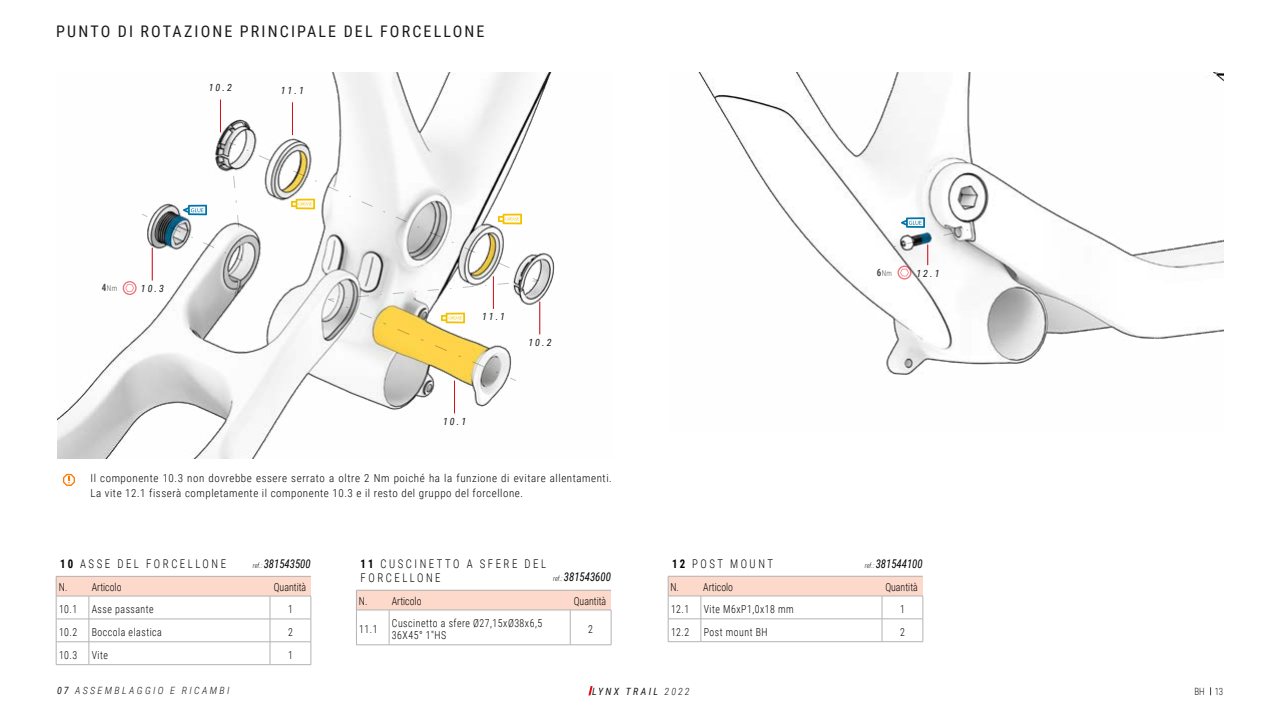
<style>
.page{position:relative;width:1280px;height:720px;background:#fff}
.page>*{position:absolute;margin:0;border:0;box-sizing:border-box;transform-origin:0 0}
.t1{font:16px "Roboto Condensed";letter-spacing:.135em;color:#1a1a1a}
.t2{font:300 12px/14px "Roboto Condensed";letter-spacing:.235em;color:#000;scale:.9 1}
.t3{font:italic 12px "Roboto Condensed";color:#000;scale:.9 1}
.t4{font:300 11px/15px "Roboto Condensed";letter-spacing:.05em;color:#000}
.t5{font:300 11px/12px "Roboto Condensed";letter-spacing:.05em;color:#000;scale:.9 1}
.t6{font:300 11px "Roboto Condensed";color:#000;scale:.9 1}
.t7{font:italic 10px "Roboto Condensed";letter-spacing:.2em;color:#1a1a1a}
.t8{font:italic 300 10px "Roboto Condensed";letter-spacing:.235em;color:#1a1a1a}
.t9{font:italic 10px "Roboto Condensed";letter-spacing:.235em;color:#1a1a1a}
.t10{font:300 10px "Roboto Condensed";color:#1a1a1a;scale:.9 1}
.t11{font:300 8px "Roboto Condensed";color:#4d4d4d;scale:.9 1}
.s1{font-weight:700;font-size:10px}
.s2{font-weight:700}
.s3{font-weight:300;font-size:7px}
.s4{font-weight:400}
.s5{font-weight:300}
</style>
<div class="page">
<svg style="left:588px;top:686px;width:5px;height:9px"></svg>
<img style="left:57px;top:72px;width:498px;height:387px">
<div style="left:356px;top:590px;width:255px;height:20px;background:#fcd9ca"></div>
<hr style="left:389px;top:610px;width:1px;height:35px;background:#b3b3b3">
<hr style="left:570px;top:610px;width:1px;height:35px;background:#b3b3b3">
<hr style="left:356px;top:645px;width:33px;height:1px;background:#b3b3b3">
<hr style="left:389px;top:645px;width:181px;height:1px;background:#b3b3b3">
<hr style="left:570px;top:645px;width:41px;height:1px;background:#b3b3b3">
<hr style="left:356px;top:610px;width:1px;height:35px;background:#b3b3b3">
<hr style="left:356px;top:590px;width:33px;height:1px;background:#b3b3b3">
<svg style="left:356px;top:590px;width:1px;height:20px"></svg>
<hr style="left:389px;top:590px;width:181px;height:1px;background:#b3b3b3">
<hr style="left:570px;top:590px;width:41px;height:1px;background:#b3b3b3">
<hr style="left:356px;top:610px;width:33px;height:1px;background:#b3b3b3">
<hr style="left:389px;top:610px;width:181px;height:1px;background:#b3b3b3">
<hr style="left:570px;top:610px;width:41px;height:1px;background:#b3b3b3">
<hr style="left:611px;top:610px;width:1px;height:35px;background:#b3b3b3">
<div style="left:668px;top:576px;width:255px;height:20px;background:#fcd9ca"></div>
<hr style="left:668px;top:619px;width:33px;height:1px;background:#b3b3b3">
<hr style="left:701px;top:619px;width:181px;height:1px;background:#b3b3b3">
<svg style="left:701px;top:597px;width:1px;height:45px"></svg>
<hr style="left:882px;top:619px;width:41px;height:1px;background:#b3b3b3">
<svg style="left:882px;top:597px;width:1px;height:45px"></svg>
<hr style="left:668px;top:642px;width:33px;height:1px;background:#b3b3b3">
<hr style="left:701px;top:642px;width:181px;height:1px;background:#b3b3b3">
<hr style="left:882px;top:642px;width:41px;height:1px;background:#b3b3b3">
<hr style="left:668px;top:576px;width:33px;height:1px;background:#b3b3b3">
<svg style="left:668px;top:576px;width:1px;height:66px"></svg>
<hr style="left:701px;top:576px;width:181px;height:1px;background:#b3b3b3">
<hr style="left:882px;top:576px;width:41px;height:1px;background:#b3b3b3">
<hr style="left:668px;top:596px;width:33px;height:1px;background:#b3b3b3">
<hr style="left:701px;top:596px;width:181px;height:1px;background:#b3b3b3">
<hr style="left:882px;top:596px;width:41px;height:1px;background:#b3b3b3">
<svg style="left:923px;top:596px;width:1px;height:46px"></svg>
<div style="left:56px;top:576px;width:255px;height:20px;background:#fcd9ca"></div>
<hr style="left:56px;top:619px;width:33px;height:1px;background:#b3b3b3">
<hr style="left:89px;top:619px;width:181px;height:1px;background:#b3b3b3">
<hr style="left:270px;top:619px;width:41px;height:1px;background:#b3b3b3">
<hr style="left:56px;top:642px;width:33px;height:1px;background:#b3b3b3">
<hr style="left:89px;top:642px;width:181px;height:1px;background:#b3b3b3">
<svg style="left:89px;top:597px;width:1px;height:67px"></svg>
<hr style="left:270px;top:642px;width:41px;height:1px;background:#b3b3b3">
<svg style="left:270px;top:597px;width:1px;height:67px"></svg>
<hr style="left:56px;top:664px;width:33px;height:1px;background:#b3b3b3">
<hr style="left:89px;top:664px;width:181px;height:1px;background:#b3b3b3">
<hr style="left:270px;top:664px;width:41px;height:1px;background:#b3b3b3">
<hr style="left:56px;top:576px;width:33px;height:1px;background:#b3b3b3">
<svg style="left:56px;top:577px;width:1px;height:87px"></svg>
<hr style="left:89px;top:576px;width:181px;height:1px;background:#b3b3b3">
<hr style="left:270px;top:576px;width:41px;height:1px;background:#b3b3b3">
<hr style="left:56px;top:596px;width:33px;height:1px;background:#b3b3b3">
<hr style="left:89px;top:596px;width:181px;height:1px;background:#b3b3b3">
<hr style="left:270px;top:596px;width:41px;height:1px;background:#b3b3b3">
<svg style="left:311px;top:596px;width:1px;height:69px"></svg>
<svg style="left:123px;top:281px;width:14px;height:14px"></svg>
<svg style="left:63px;top:474px;width:12px;height:12px"></svg>
<img style="left:698px;top:72px;width:526px;height:303px">
<hr style="left:454px;top:381px;width:1px;height:32px;background:#d61017">
<hr style="left:220px;top:100px;width:1px;height:32px;background:#d61017">
<hr style="left:292px;top:102px;width:1px;height:33px;background:#d61017">
<svg style="left:141px;top:141px;width:401px;height:241px"></svg>
<svg style="left:339px;top:281px;width:189px;height:93px"></svg>
<svg style="left:151px;top:146px;width:372px;height:129px"></svg>
<svg style="left:893px;top:217px;width:86px;height:63px"></svg>
<h1 class="t1" style="left:56px;top:20px;width:430px">PUNTO DI ROTAZIONE PRINCIPALE DEL FORCELLONE</h1>
<p class="t7" style="left:209px;top:81px;width:25px">10.2</p>
<p class="t7" style="left:281px;top:84px;width:25px">11.1</p>
<p class="t11" style="left:102px;top:283px;width:18px"><span class="s1">4</span>Nm</p>
<p class="t7" style="left:141px;top:281px;width:25px">10.3</p>
<p class="t7" style="left:482px;top:310px;width:25px">11.1</p>
<p class="t7" style="left:528px;top:335px;width:25px">10.2</p>
<p class="t7" style="left:443px;top:414px;width:25px">10.1</p>
<p class="t4" style="left:90px;top:470px;width:523px">Il componente 10.3 non dovrebbe essere serrato a oltre 2 Nm poiché ha la funzione di evitare allentamenti.<br>La vite 12.1 fisserà completamente il componente 10.3 e il resto del gruppo del forcellone.</p>
<p class="t11" style="left:877px;top:267px;width:18px"><span class="s1">6</span>Nm</p>
<p class="t7" style="left:916px;top:266px;width:25px">12.1</p>
<p class="t2" style="left:360px;top:556px;width:208px"><span class="s2">11</span> CUSCINETTO A SFERE DEL<br>FORCELLONE</p>
<p class="t2" style="left:60px;top:556px;width:186px"><span class="s2">10</span> ASSE DEL FORCELLONE</p>
<p class="t5" style="left:59px;top:603px;width:22px">10.1</p>
<p class="t5" style="left:92px;top:603px;width:70px">Asse passante</p>
<p class="t5" style="left:288px;top:603px;width:7px">1</p>
<p class="t5" style="left:59px;top:626px;width:22px">10.2</p>
<p class="t5" style="left:92px;top:626px;width:80px">Boccola elastica</p>
<p class="t5" style="left:288px;top:626px;width:7px">2</p>
<p class="t5" style="left:59px;top:649px;width:22px">10.3</p>
<p class="t5" style="left:92px;top:649px;width:20px">Vite</p>
<p class="t5" style="left:288px;top:649px;width:7px">1</p>
<p class="t2" style="left:672px;top:556px;width:114px"><span class="s2">12</span> POST MOUNT</p>
<p class="t5" style="left:671px;top:603px;width:22px">12.1</p>
<p class="t5" style="left:704px;top:603px;width:101px">Vite M6xP1,0x18 mm</p>
<p class="t5" style="left:900px;top:603px;width:7px">1</p>
<p class="t5" style="left:671px;top:626px;width:22px">12.2</p>
<p class="t5" style="left:704px;top:626px;width:73px">Post mount BH</p>
<p class="t5" style="left:900px;top:626px;width:7px">2</p>
<p class="t3" style="left:253px;top:555px;width:66px"><span class="s3">ref.:</span> 381543500</p>
<p class="t3" style="left:865px;top:555px;width:66px"><span class="s3">ref.:</span> 381544100</p>
<p class="t3" style="left:553px;top:569px;width:66px"><span class="s3">ref.:</span> 381543600</p>
<p class="t6" style="left:59px;top:579px;width:71px">N. Articolo</p>
<p class="t6" style="left:274px;top:580px;width:38px">Quantità</p>
<p class="t6" style="left:671px;top:579px;width:71px">N. Articolo</p>
<p class="t6" style="left:885px;top:580px;width:38px">Quantità</p>
<p class="t6" style="left:359px;top:593px;width:71px">N. Articolo</p>
<p class="t6" style="left:574px;top:594px;width:38px">Quantità</p>
<p class="t5" style="left:359px;top:623px;width:22px">11.1</p>
<p class="t5" style="left:392px;top:617px;width:168px">Cuscinetto a sfere Ø27,15xØ38x6,5<br>36X45° 1"HS</p>
<p class="t5" style="left:588px;top:623px;width:7px">2</p>
<p class="t8" style="left:57px;top:684px;width:174px"><span class="s4">07</span> ASSEMBLAGGIO E RICAMBI</p>
<p class="t9" style="left:592px;top:685px;width:99px">LYNX TRAIL <span class="s5">2022</span></p>
<p class="t10" style="left:1194px;top:685px;width:34px">BH 13</p>
</div>
